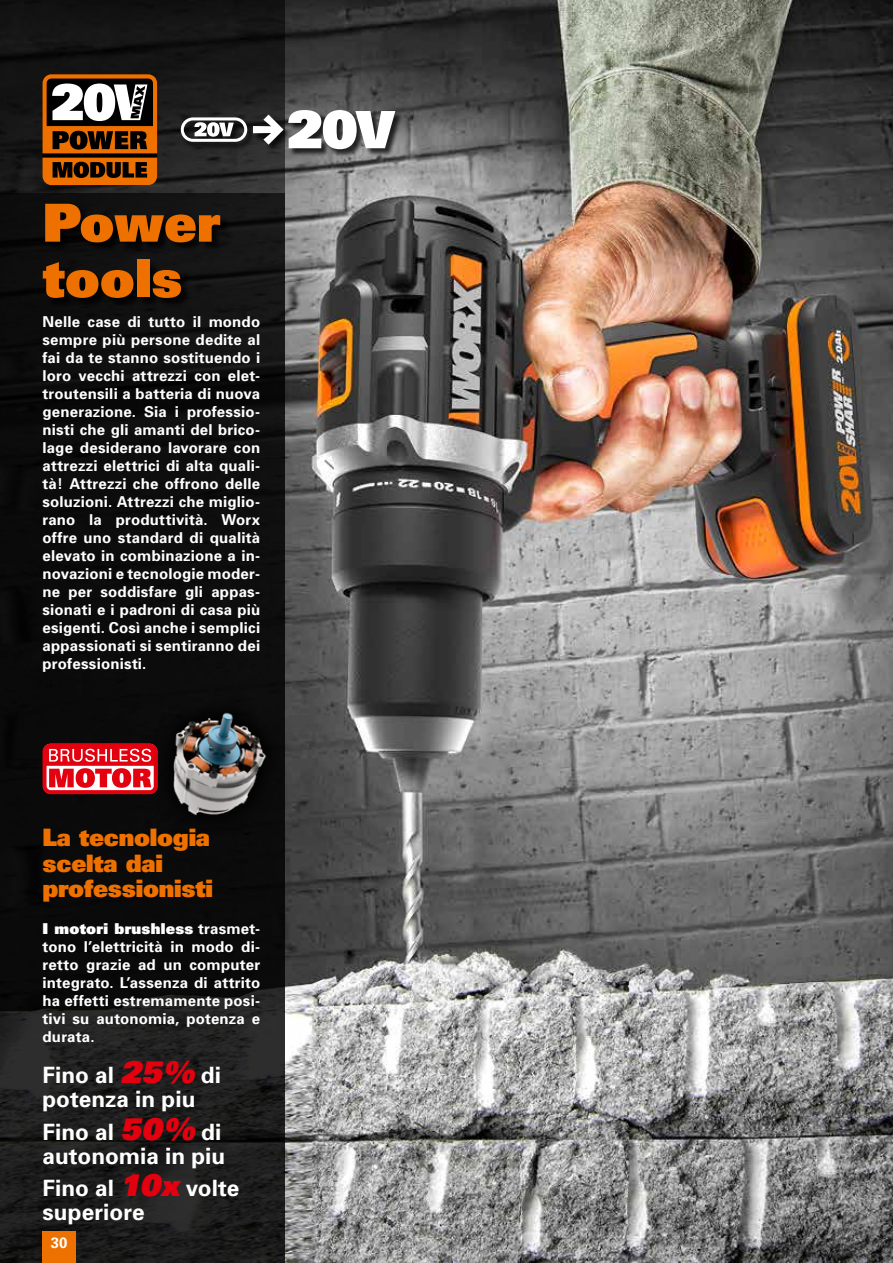
<style>
.page{position:relative;width:893px;height:1263px;background:#fff}
.page>*{position:absolute;margin:0;border:0;box-sizing:border-box;transform-origin:0 0}
.t1{font:900 52.5px/55.5px "Univers";color:#ee7100}
.t2{font:900 24px/25.5px "Univers";letter-spacing:-.01em;color:#ee7100}
.t3{font:700 22.5px/24px "Univers";color:#fff}
.t4{font:700 15px/18px "Univers";letter-spacing:.015em;color:#fff;text-align:justify}
.s1{font-weight:900}
.s2{font-weight:900;font-style:italic;font-size:30px;color:#e3000f}
</style>
<div class="page">
<img style="left:285px;top:0;width:608px;height:1263px">
<svg style="left:0;top:0;width:285px;height:193px;fill:#161616"></svg>
<svg style="left:0;top:193px;width:285px;height:1070px;fill:#0d0d0d"></svg>
<svg style="left:43px;top:743px;width:109px;height:51px"></svg>
<svg style="left:152px;top:690px;width:136px;height:146px;fill:#0b0b0b"></svg>
<img style="left:162px;top:695px;width:111px;height:127px">
<div style="left:44px;top:205px;width:186px;height:103px;background:#0d0d0d"></div>
<div style="left:181px;top:110px;width:222px;height:47px;background:#000;opacity:.75"></div>
<svg style="left:181px;top:117px;width:66px;height:25px"></svg>
<svg style="left:253px;top:110px;width:142px;height:39px"></svg>
<svg style="left:43px;top:74px;width:114px;height:111px"></svg>
<div style="left:43px;top:1231px;width:33px;height:32px;background:#ee7100"></div>
<h1 class="t1" style="left:43px;top:194px;width:179px">Power tools</h1>
<p class="t4" style="left:43px;top:312px;width:219px">Nelle case di tutto il mondo sempre più persone dedite al fai da te stanno sostituendo i loro vecchi attrezzi con elet&shy;troutensili a batteria di nuova generazione. Sia i professio&shy;nisti che gli amanti del brico&shy;lage desiderano lavorare con attrezzi elettrici di alta quali&shy;tà! Attrezzi che offrono delle soluzioni. Attrezzi che miglio&shy;rano la produttività. Worx offre uno standard di qualità elevato in combinazione a in&shy;novazioni e tecnologie moder&shy;ne per soddisfare gli appas&shy;sionati e i padroni di casa più esigenti. Così anche i semplici appassionati si sentiranno dei professionisti.</p>
<h2 class="t2" style="left:43px;top:824px;width:172px">La tecnologia scelta dai professionisti</h2>
<p class="t4" style="left:43px;top:919px;width:219px"><span class="s1">I motori brushless</span> trasmet&shy;tono l’elettricità in modo di&shy;retto grazie ad un computer integrato. L’assenza di attrito ha effetti estremamente posi&shy;tivi su autonomia, potenza e durata.</p>
<h3 class="t3" style="left:43px;top:1063px;width:180px">Fino al <span class="s2">25%</span> di potenza in piu</h3>
<h3 class="t3" style="left:43px;top:1120px;width:184px">Fino al <span class="s2">50%</span> di autonomia in piu</h3>
<h3 class="t3" style="left:43px;top:1176px;width:198px">Fino al <span class="s2">10x</span> volte superiore</h3>
<p class="t4" style="left:51px;top:1234px;width:18px">30</p>
</div>
